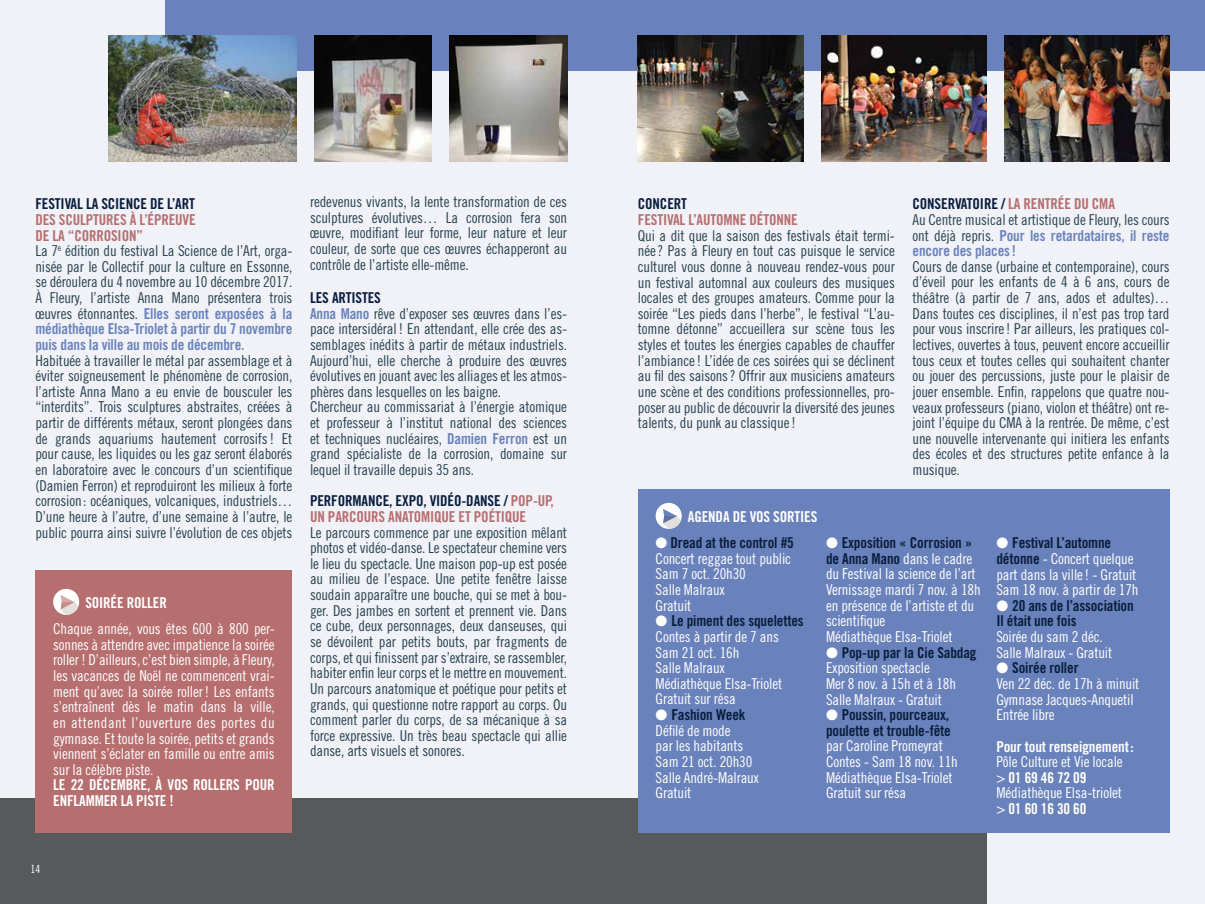
<style>
.page{position:relative;width:1205px;height:904px;background:#f0f2f8}
.page>*{position:absolute;margin:0;border:0;box-sizing:border-box;transform-origin:0 0}
.t1{font:15px/15.6px "Trade Gothic LT Std Cn 18";letter-spacing:-.01em;color:#29424e;text-align:justify}
.t2{font:15px/15.6px "Trade Gothic LT Std Cn 18";letter-spacing:-.01em;color:#fff}
.t3{font:15px/15.6px "Trade Gothic LT Std Bd Cn 20";letter-spacing:-.01em;color:#091d3d}
.t4{font:15px/15.6px "Trade Gothic LT Std Bd Cn 20";letter-spacing:-.01em;color:#6a82bb;text-align:justify}
.t5{font:15px/15.6px "Trade Gothic LT Std Bd Cn 20";letter-spacing:-.01em;color:#b76e6f}
.t6{font:15px/15.6px "Trade Gothic LT Std Bd Cn 20";letter-spacing:-.01em;color:#fff}
.t7{font:11.25px "Trade Gothic LT Std Cn 18";color:#fff}
.s1{font-family:"Trade Gothic LT Std Cn 18";color:#29424e}
.s2{font-family:"Trade Gothic LT Std Bd Cn 20";color:#6a82bb}
.s3{color:#091d3d}
.s4{color:#b76e6f}
.s5{color:#fff}
.s6{font-family:"Trade Gothic LT Std Bd Cn 20";color:#091d3d}
.s7{font-family:"Trade Gothic LT Std Cn 18"}
</style>
<div class="page">
<div style="left:0;top:798px;width:986px;height:106px;background:#58595b"></div>
<div style="left:165px;top:0;width:1040px;height:71px;background:#6a82bb"></div>
<div style="left:35px;top:570px;width:257px;height:263px;background:#b76e6f"></div>
<div style="left:53px;top:589px;width:26px;height:26px;background:#fff;border-radius:50%"></div>
<svg style="left:61px;top:595px;width:17px;height:20px"></svg>
<img style="left:638px;top:35px;width:165px;height:126px">
<img style="left:821px;top:35px;width:165px;height:126px">
<img style="left:1004px;top:35px;width:165px;height:126px">
<img style="left:314px;top:35px;width:118px;height:126px">
<img style="left:449px;top:35px;width:118px;height:126px">
<img style="left:108px;top:35px;width:188px;height:126px">
<div style="left:638px;top:489px;width:531px;height:344px;background:#6a82bb"></div>
<div style="left:656px;top:503px;width:26px;height:26px;background:#fff;border-radius:50%"></div>
<svg style="left:663px;top:509px;width:18px;height:20px"></svg>
<p class="t3" style="left:35px;top:196px;width:159px">Festival La Science de l’Art</p>
<p class="t5" style="left:35px;top:212px;width:162px">Des sculptures à l’épreuve de la “Corrosion”</p>
<p class="t1" style="left:35px;top:243px;width:258px">La 7<sup>e</sup> édition du festival La Science de l’Art, orga&shy;nisée par le Collectif pour la culture en Essonne, se déroulera du 4 novembre au 10 décembre 2017.<br>À Fleury, l’artiste Anna Mano présentera trois</p>
<p class="t4" style="left:35px;top:305px;width:258px"><span class="s1">œuvres étonnantes.</span> Elles seront exposées à la médiathèque Elsa-Triolet à partir du 7 novembre puis dans la ville au mois de décembre.</p>
<p class="t1" style="left:35px;top:352px;width:258px">Habituée à travailler le métal par assemblage et à éviter soigneusement le phénomène de corrosion, l’artiste Anna Mano a eu envie de bousculer les “interdits”. Trois sculptures abstraites, créées à partir de différents métaux, seront plongées dans de grands aquariums hautement corrosifs! Et pour cause, les liquides ou les gaz seront élaborés en laboratoire avec le concours d’un scientifique (Damien Ferron) et reproduiront les milieux à forte corrosion: océaniques, volcaniques, industriels… D’une heure à l’autre, d’une semaine à l’autre, le public pourra ainsi suivre l’évolution de ces objets</p>
<p class="t6" style="left:85px;top:594px;width:83px">soirée roller</p>
<p class="t2" style="left:53px;top:620px;width:223px;text-align:justify">Chaque année, vous êtes 600 à 800 per&shy;sonnes à attendre avec impatience la soirée roller ! D’ailleurs, c’est bien simple, à Fleury, les vacances de Noël ne commencent vrai&shy;ment qu’avec la soirée roller! Les enfants s’entraînent dès le matin dans la ville, en attendant l’ouverture des portes du gymnase. Et toute la soirée, petits et grands viennent s’éclater en famille ou entre amis sur la célèbre piste.</p>
<p class="t6" style="left:53px;top:777px;width:223px">Le 22 décembre, à vos rollers pour enflammer la piste !</p>
<p class="t1" style="left:310px;top:194px;width:258px">redevenus vivants, la lente transformation de ces sculptures évolutives… La corrosion fera son œuvre, modifiant leur forme, leur nature et leur couleur, de sorte que ces œuvres échapperont au contrôle de l’artiste elle-même.</p>
<p class="t3" style="left:310px;top:290px;width:71px">les artistes</p>
<p class="t1" style="left:310px;top:305px;width:258px;text-align:left"><span class="s2">Anna Mano</span> rêve d’exposer ses œuvres dans l’es&shy;pace intersidéral! En attendant, elle crée des as&shy;semblages inédits à partir de métaux industriels.<br>Aujourd’hui, elle cherche à produire des œuvres évolutives en jouant avec les alliages et les atmos&shy;phères dans lesquelles on les baigne.<br>Chercheur au commissariat à l’énergie atomique et professeur à l’institut national des sciences et techniques nucléaires, <span class="s2">Damien Ferron</span> est un grand spécialiste de la corrosion, domaine sur lequel il travaille depuis 35 ans.</p>
<p class="t5" style="left:310px;top:493px;width:245px"><span class="s3">Performance, expo, vidéo-danse /</span> Pop-up, un parcours anatomique et poétique</p>
<p class="t1" style="left:310px;top:524px;width:258px">Le parcours commence par une exposition mêlant photos et vidéo-danse. Le spectateur chemine vers le lieu du spectacle. Une maison pop-up est posée au milieu de l’espace. Une petite fenêtre laisse soudain apparaître une bouche, qui se met à bou&shy;ger. Des jambes en sortent et prennent vie. Dans ce cube, deux personnages, deux danseuses, qui se dévoilent par petits bouts, par fragments de corps, et qui finissent par s’extraire, se rassembler, habiter enfin leur corps et le mettre en mouvement.<br>Un parcours anatomique et poétique pour petits et grands, qui questionne notre rapport au corps. Ou comment parler du corps, de sa mécanique à sa force expressive. Un très beau spectacle qui allie danse, arts visuels et sonores.</p>
<p class="t7" style="left:30px;top:861px;width:11px">14</p>
<p class="t3" style="left:638px;top:196px;width:49px">Concert</p>
<p class="t5" style="left:638px;top:212px;width:161px">Festival L’automne détonn e</p>
<p class="t1" style="left:638px;top:227px;width:258px">Qui a dit que la saison des festivals était termi&shy;née? Pas à Fleury en tout cas puisque le service culturel vous donne à nouveau rendez-vous pour un festival automnal aux couleurs des musiques locales et des groupes amateurs. Comme pour la soirée “Les pieds dans l’herbe”, le festival “L’au&shy;tomne détonne” accueillera sur scène tous les styles et toutes les énergies capables de chauffer l’ambiance! L’idée de ces soirées qui se déclinent au fil des saisons? Offrir aux musiciens amateurs une scène et des conditions professionnelles, pro&shy;poser au public de découvrir la diversité des jeunes talents, du punk au classique!</p>
<p class="t3" style="left:912px;top:196px;width:188px">conservatoire / <span class="s4">La rentrée du CMA</span></p>
<p class="t1" style="left:912px;top:211px;width:258px">Au Centre musical et artistique de Fleury, les cours</p>
<p class="t4" style="left:912px;top:227px;width:258px"><span class="s1">ont déjà repris.</span> Pour les retardataires, il reste encore des places!</p>
<p class="t1" style="left:912px;top:258px;width:258px">Cours de danse (urbaine et contemporaine), cours d’éveil pour les enfants de 4 à 6 ans, cours de théâtre (à partir de 7 ans, ados et adultes)… Dans toutes ces disciplines, il n’est pas trop tard pour vous inscrire! Par ailleurs, les pratiques col&shy;lectives, ouvertes à tous, peuvent encore accueillir tous ceux et toutes celles qui souhaitent chanter ou jouer des percussions, juste pour le plaisir de jouer ensemble. Enfin, rappelons que quatre nou&shy;veaux professeurs (piano, violon et théâtre) ont re&shy;joint l’équipe du CMA à la rentrée. De même, c’est une nouvelle intervenante qui initiera les enfants des écoles et des structures petite enfance à la musique.</p>
<p class="t6" style="left:688px;top:508px;width:130px">Agenda de vos sorties</p>
<p class="t3" style="left:656px;top:535px;width:140px"><span class="s5">●</span> Dread at the control #5</p>
<p class="t2" style="left:656px;top:550px;width:137px">Concert reggae tout public<br>Sam 7 oct. 20h30<br>Salle Malraux<br>Gratuit</p>
<p class="t3" style="left:656px;top:613px;width:150px"><span class="s5">●</span> Le piment des squelettes</p>
<p class="t2" style="left:656px;top:628px;width:128px">Contes à partir de 7 ans<br>Sam 21 oct. 16h<br>Salle Malraux<br>Médiathèque Elsa-Triolet<br>Gratuit sur résa</p>
<p class="t3" style="left:656px;top:706px;width:91px"><span class="s5">●</span> Fashion Week</p>
<p class="t2" style="left:656px;top:722px;width:105px">Défilé de mode<br>par les habitants<br>Sam 21 oct. 20h30<br>Salle André-Malraux<br>Gratuit</p>
<p class="t3" style="left:826px;top:535px;width:148px"><span class="s5">●</span> Exposition « Corrosion »</p>
<p class="t2" style="left:826px;top:550px;width:156px"><span class="s6">de Anna Mano</span> dans le cadre du Festival la science de l’art<br>Vernissage mardi 7 nov. à 18h en présence de l’artiste et du scientifique<br>Médiathèque Elsa-Triolet</p>
<p class="t3" style="left:826px;top:644px;width:152px"><span class="s5">●</span> Pop-up par la Cie Sabdag</p>
<p class="t2" style="left:826px;top:660px;width:131px">Exposition spectacle<br>Mer 8 nov. à 15h et à 18h<br>Salle Malraux - Gratuit</p>
<p class="t3" style="left:826px;top:707px;width:126px"><span class="s5">●</span> Poussin, pourceaux, poulette et trouble-fête</p>
<p class="t2" style="left:826px;top:738px;width:133px">par Caroline Promeyrat<br>Contes - Sam 18 nov. 11h<br>Médiathèque Elsa-Triolet<br>Gratuit sur résa</p>
<p class="t3" style="left:996px;top:535px;width:116px"><span class="s5">●</span> Festival L’automne</p>
<p class="t2" style="left:996px;top:550px;width:144px"><span class="s6">détonne</span> - Concert quelque part dans la ville! - Gratuit<br>Sam 18 nov. à partir de 17h</p>
<p class="t3" style="left:996px;top:597px;width:139px"><span class="s5">●</span> 20 ans de l’association<br>Il était une fois</p>
<p class="t2" style="left:996px;top:628px;width:117px">Soirée du sam 2 déc.<br>Salle Malraux - Gratuit</p>
<p class="t3" style="left:996px;top:660px;width:84px"><span class="s5">●</span> Soirée roller</p>
<p class="t2" style="left:996px;top:675px;width:144px">Ven 22 déc. de 17h à minuit<br>Gymnase Jacques-Anquetil<br>Entrée libre</p>
<p class="t6" style="left:996px;top:738px;width:139px">Pour tout renseignement:</p>
<p class="t2" style="left:996px;top:753px;width:128px">Pôle Culture et Vie locale</p>
<p class="t6" style="left:996px;top:769px;width:91px"><span class="s7">&gt;</span> 01 69 46 72 09</p>
<p class="t2" style="left:996px;top:785px;width:127px">Médiathèque Elsa-triolet</p>
<p class="t6" style="left:996px;top:800px;width:91px"><span class="s7">&gt;</span> 01 60 16 30 60</p>
</div>
